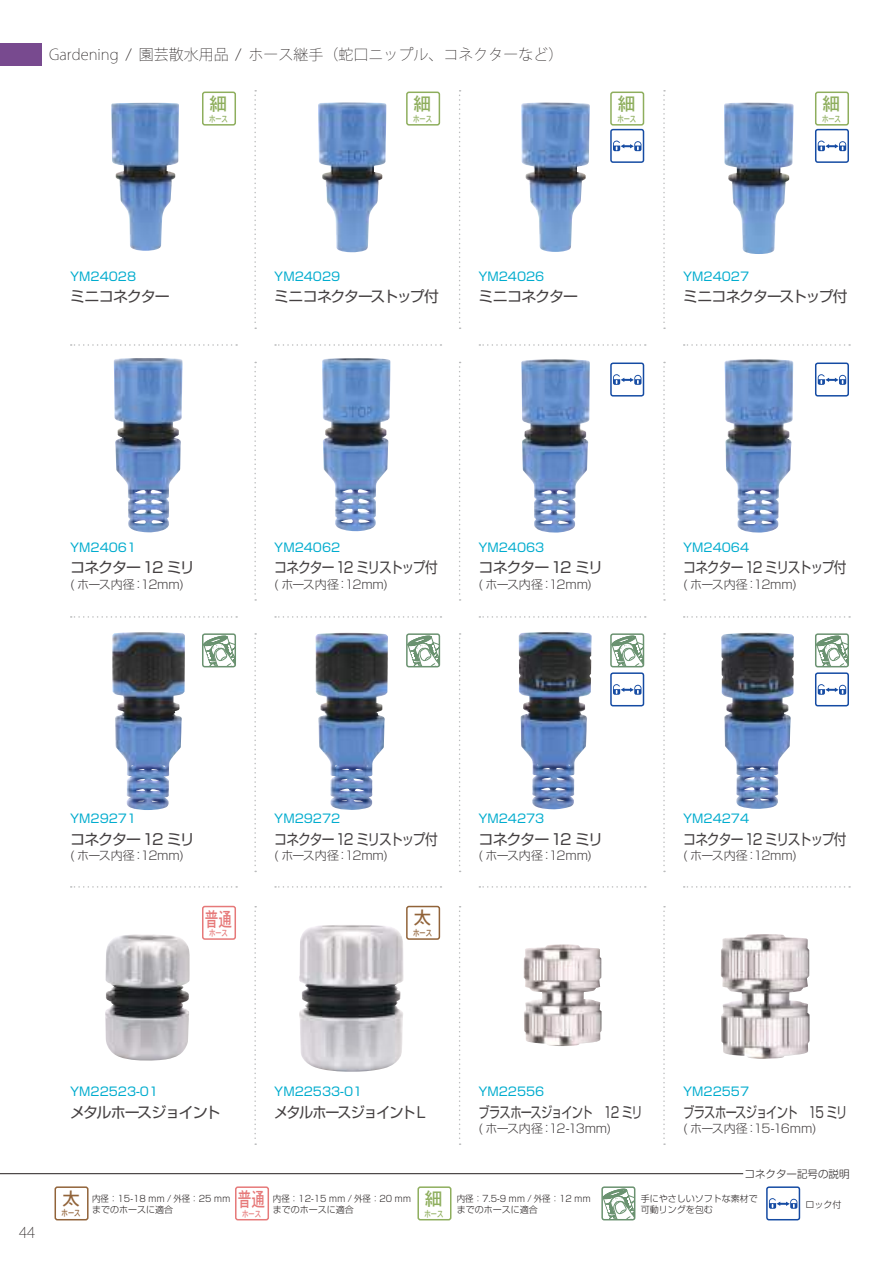
<style>
.page{position:relative;width:893px;height:1263px;background:#fff}
.page>*{position:absolute;margin:0;border:0;box-sizing:border-box;transform-origin:0 0}
.t1{font:19.5px "Osaka Mono";color:#e67979;scale:.7 1}
.t2{font:18px "Osaka Mono";color:#8eae5d}
.t3{font:18px "Osaka Mono";color:#916339}
.t4{font:15px "Shin Go Pr 5";letter-spacing:-.09em;color:#444041}
.t5{font:15px "Shin Go Pr 5";letter-spacing:-.09em;color:#444041;scale:.85 1}
.t6{font:200 15px "Koz Go Pr 6 N";color:#241f1f}
.t7{font:15px "Shin Go Pr 5";letter-spacing:-.09em;color:#444041;scale:.75 1}
.t8{font:15px "Shin Go Pr 5";letter-spacing:-.055em;color:#444041}
.t9{font:15px "Shin Go Pr 5";letter-spacing:-.09em;color:#444041;scale:.94 1}
.t10{font:12px "Shin Go Pr 5";color:#00acce}
.t11{font:300 12px "Shin Go Pr 5";letter-spacing:-.015em;color:#444041}
.t12{font:300 12px "Shin Go Pr 5";letter-spacing:-.035em;color:#444041}
.t13{font:300 10.5px "Shin Go Pr 5";color:#241f1f}
.t14{font:300 9px/10.8px "Shin Go Pr 5";color:#241f1f;scale:.94 1}
.t15{font:300 9px/10.8px "Shin Go Pr 5";color:#241f1f}
.t16{font:9px "Osaka";color:#8eae5d;scale:.74 1}
.t17{font:9px "Osaka";color:#916339;scale:.74 1}
.t18{font:9px "Osaka";color:#e67979;scale:.74 1}
</style>
<div class="page">
<div style="left:0;top:43px;width:42px;height:23px;background:#784a8f"></div>
<svg style="left:254px;top:90px;width:2px;height:239px"></svg>
<svg style="left:71px;top:344px;width:166px;height:2px"></svg>
<svg style="left:71px;top:616px;width:166px;height:2px"></svg>
<svg style="left:71px;top:886px;width:166px;height:2px"></svg>
<svg style="left:275px;top:344px;width:166px;height:2px"></svg>
<svg style="left:275px;top:616px;width:166px;height:2px"></svg>
<svg style="left:275px;top:886px;width:166px;height:2px"></svg>
<svg style="left:479px;top:344px;width:167px;height:2px"></svg>
<svg style="left:479px;top:616px;width:167px;height:2px"></svg>
<svg style="left:479px;top:886px;width:167px;height:2px"></svg>
<svg style="left:684px;top:344px;width:166px;height:2px"></svg>
<svg style="left:684px;top:616px;width:166px;height:2px"></svg>
<svg style="left:684px;top:886px;width:166px;height:2px"></svg>
<svg style="left:254px;top:362px;width:2px;height:239px"></svg>
<svg style="left:254px;top:633px;width:2px;height:239px"></svg>
<svg style="left:254px;top:906px;width:2px;height:239px"></svg>
<svg style="left:459px;top:90px;width:2px;height:239px"></svg>
<svg style="left:459px;top:362px;width:2px;height:239px"></svg>
<svg style="left:459px;top:633px;width:2px;height:239px"></svg>
<svg style="left:459px;top:906px;width:2px;height:239px"></svg>
<svg style="left:663px;top:90px;width:2px;height:239px"></svg>
<svg style="left:663px;top:362px;width:2px;height:239px"></svg>
<svg style="left:663px;top:633px;width:2px;height:239px"></svg>
<svg style="left:663px;top:906px;width:2px;height:239px"></svg>
<div style="left:406px;top:906px;width:34px;height:34px;border:2px solid #916339;border-radius:2px"></div>
<div style="left:202px;top:906px;width:34px;height:34px;border:2px solid #e67979;border-radius:2px"></div>
<svg style="left:409px;top:636px;width:28px;height:28px"></svg>
<div style="left:406px;top:633px;width:34px;height:34px;border:2px solid #6a9270;border-radius:2px"></div>
<svg style="left:205px;top:636px;width:28px;height:28px"></svg>
<div style="left:202px;top:633px;width:34px;height:34px;border:2px solid #6a9270;border-radius:2px"></div>
<svg style="left:613px;top:636px;width:28px;height:28px"></svg>
<div style="left:610px;top:633px;width:34px;height:34px;border:2px solid #6a9270;border-radius:2px"></div>
<svg style="left:818px;top:636px;width:28px;height:28px"></svg>
<div style="left:815px;top:633px;width:34px;height:34px;border:2px solid #6a9270;border-radius:2px"></div>
<div style="left:202px;top:92px;width:34px;height:34px;border:2px solid #8eae5d;border-radius:2px"></div>
<div style="left:406px;top:92px;width:34px;height:34px;border:2px solid #8eae5d;border-radius:2px"></div>
<div style="left:610px;top:92px;width:34px;height:34px;border:2px solid #8eae5d;border-radius:2px"></div>
<div style="left:815px;top:92px;width:34px;height:34px;border:2px solid #8eae5d;border-radius:2px"></div>
<svg style="left:613px;top:684px;width:28px;height:11px"></svg>
<div style="left:610px;top:672px;width:34px;height:34px;border:2px solid #154ba3;border-radius:2px"></div>
<svg style="left:613px;top:374px;width:28px;height:11px"></svg>
<div style="left:610px;top:362px;width:34px;height:35px;border:2px solid #154ba3;border-radius:2px"></div>
<svg style="left:613px;top:141px;width:28px;height:10px"></svg>
<div style="left:610px;top:129px;width:34px;height:34px;border:2px solid #154ba3;border-radius:2px"></div>
<svg style="left:818px;top:684px;width:28px;height:11px"></svg>
<div style="left:815px;top:672px;width:34px;height:34px;border:2px solid #154ba3;border-radius:2px"></div>
<svg style="left:818px;top:374px;width:28px;height:11px"></svg>
<div style="left:815px;top:362px;width:34px;height:35px;border:2px solid #154ba3;border-radius:2px"></div>
<svg style="left:818px;top:141px;width:28px;height:10px"></svg>
<div style="left:815px;top:129px;width:34px;height:34px;border:2px solid #154ba3;border-radius:2px"></div>
<img style="left:105px;top:934px;width:85px;height:127px">
<img style="left:299px;top:925px;width:105px;height:147px">
<img style="left:524px;top:944px;width:78px;height:102px">
<img style="left:721px;top:934px;width:88px;height:125px">
<img style="left:521px;top:103px;width:69px;height:149px">
<img style="left:724px;top:103px;width:70px;height:151px">
<img style="left:111px;top:103px;width:68px;height:148px">
<img style="left:318px;top:103px;width:69px;height:149px">
<img style="left:114px;top:358px;width:69px;height:175px">
<img style="left:322px;top:358px;width:68px;height:173px">
<img style="left:521px;top:359px;width:69px;height:174px">
<img style="left:724px;top:359px;width:69px;height:174px">
<img style="left:112px;top:632px;width:73px;height:178px">
<img style="left:315px;top:633px;width:73px;height:177px">
<img style="left:519px;top:632px;width:73px;height:177px">
<img style="left:721px;top:633px;width:73px;height:176px">
<div style="left:55px;top:1186px;width:34px;height:34px;border:2px solid #916339;border-radius:2px"></div>
<div style="left:417px;top:1186px;width:34px;height:34px;border:2px solid #8eae5d;border-radius:2px"></div>
<div style="left:235px;top:1186px;width:34px;height:34px;border:2px solid #e67979;border-radius:2px"></div>
<svg style="left:604px;top:1189px;width:31px;height:31px"></svg>
<div style="left:601px;top:1186px;width:34px;height:34px;border:2px solid #6a9270;border-radius:2px"></div>
<svg style="left:769px;top:1198px;width:28px;height:11px"></svg>
<div style="left:766px;top:1186px;width:34px;height:34px;border:2px solid #154ba3;border-radius:2px"></div>
<hr style="left:0;top:1173px;width:743px;height:1px;background:#241f1f">
<p class="t6" style="left:49px;top:46px;width:516px">Gardening / 園芸散水用品 / ホース継手（蛇口ニップル、コネクターなど）</p>
<h2 class="t2" style="left:209px;top:95px;width:19px">細</h2>
<p class="t16" style="left:209px;top:113px;width:27px">ホース</p>
<h2 class="t2" style="left:414px;top:95px;width:19px">細</h2>
<p class="t16" style="left:413px;top:113px;width:27px">ホース</p>
<h2 class="t2" style="left:618px;top:95px;width:19px">細</h2>
<p class="t16" style="left:617px;top:113px;width:27px">ホース</p>
<h2 class="t2" style="left:822px;top:95px;width:19px">細</h2>
<p class="t16" style="left:822px;top:113px;width:27px">ホース</p>
<p class="t10" style="left:70px;top:266px;width:67px">YM24028</p>
<p class="t8" style="left:70px;top:284px;width:101px">ミニコネクター</p>
<p class="t10" style="left:274px;top:266px;width:67px">YM24029</p>
<p class="t4" style="left:274px;top:284px;width:166px">ミニコネクターストップ付</p>
<p class="t10" style="left:478px;top:266px;width:67px">YM24026</p>
<p class="t8" style="left:478px;top:284px;width:101px">ミニコネクター</p>
<p class="t10" style="left:683px;top:266px;width:67px">YM24027</p>
<p class="t4" style="left:683px;top:284px;width:166px">ミニコネクターストップ付</p>
<p class="t10" style="left:70px;top:537px;width:67px">YM24061</p>
<p class="t4" style="left:70px;top:555px;width:126px">コネクター 12 ミリ</p>
<p class="t11" style="left:70px;top:574px;width:115px">( ホース内径：12mm)</p>
<p class="t10" style="left:274px;top:537px;width:67px">YM24062</p>
<p class="t5" style="left:274px;top:555px;width:194px">コネクター 12 ミリストップ付</p>
<p class="t11" style="left:274px;top:574px;width:115px">( ホース内径：12mm)</p>
<p class="t10" style="left:478px;top:537px;width:67px">YM24063</p>
<p class="t4" style="left:478px;top:555px;width:126px">コネクター 12 ミリ</p>
<p class="t11" style="left:478px;top:574px;width:115px">( ホース内径：12mm)</p>
<p class="t10" style="left:683px;top:537px;width:67px">YM24064</p>
<p class="t5" style="left:683px;top:555px;width:194px">コネクター 12 ミリストップ付</p>
<p class="t11" style="left:683px;top:574px;width:115px">( ホース内径：12mm)</p>
<p class="t10" style="left:70px;top:809px;width:67px">YM29271</p>
<p class="t4" style="left:70px;top:827px;width:126px">コネクター 12 ミリ</p>
<p class="t11" style="left:70px;top:846px;width:115px">( ホース内径：12mm)</p>
<h1 class="t1" style="left:205px;top:909px;width:40px">普通</h1>
<p class="t18" style="left:209px;top:927px;width:27px">ホース</p>
<p class="t10" style="left:274px;top:809px;width:67px">YM29272</p>
<p class="t5" style="left:274px;top:827px;width:194px">コネクター 12 ミリストップ付</p>
<p class="t11" style="left:274px;top:846px;width:115px">( ホース内径：12mm)</p>
<h2 class="t3" style="left:414px;top:908px;width:19px">太</h2>
<p class="t17" style="left:413px;top:927px;width:27px">ホース</p>
<p class="t10" style="left:478px;top:809px;width:67px">YM24273</p>
<p class="t4" style="left:478px;top:827px;width:126px">コネクター 12 ミリ</p>
<p class="t11" style="left:478px;top:846px;width:115px">( ホース内径：12mm)</p>
<p class="t10" style="left:683px;top:809px;width:67px">YM24274</p>
<p class="t5" style="left:683px;top:827px;width:194px">コネクター 12 ミリストップ付</p>
<p class="t11" style="left:683px;top:846px;width:115px">( ホース内径：12mm)</p>
<p class="t6" style="left:19px;top:1224px;width:18px">44</p>
<p class="t10" style="left:70px;top:1081px;width:89px">YM22523-01</p>
<p class="t4" style="left:70px;top:1099px;width:152px">メタルホースジョイント</p>
<p class="t10" style="left:274px;top:1081px;width:89px">YM22533-01</p>
<p class="t9" style="left:274px;top:1099px;width:165px">メタルホースジョイントＬ</p>
<p class="t10" style="left:478px;top:1081px;width:67px">YM22556</p>
<p class="t7" style="left:478px;top:1099px;width:221px">ブラスホースジョイント　12 ミリ</p>
<p class="t12" style="left:478px;top:1118px;width:134px">( ホース内径：12-13mm)</p>
<p class="t10" style="left:683px;top:1081px;width:67px">YM22557</p>
<p class="t7" style="left:683px;top:1099px;width:221px">ブラスホースジョイント　15 ミリ</p>
<p class="t12" style="left:683px;top:1118px;width:135px">( ホース内径：15-16mm)</p>
<p class="t13" style="left:745px;top:1165px;width:106px">コネクター記号の説明</p>
<h2 class="t3" style="left:62px;top:1189px;width:19px">太</h2>
<p class="t17" style="left:62px;top:1207px;width:27px">ホース</p>
<h1 class="t1" style="left:238px;top:1189px;width:40px">普通</h1>
<p class="t18" style="left:242px;top:1208px;width:27px">ホース</p>
<h2 class="t2" style="left:425px;top:1189px;width:19px">細</h2>
<p class="t16" style="left:425px;top:1208px;width:27px">ホース</p>
<p class="t14" style="left:92px;top:1192px;width:149px">内径：15-18 ｍｍ / 外径：25 ｍｍまでのホースに適合</p>
<p class="t14" style="left:273px;top:1192px;width:149px">内径：12-15 ｍｍ / 外径：20 ｍｍまでのホースに適合</p>
<p class="t14" style="left:457px;top:1192px;width:144px">内径：7.5-9 ｍｍ / 外径：12 ｍｍまでのホースに適合</p>
<p class="t15" style="left:641px;top:1192px;width:118px">手にやさしいソフトな素材で可動リングを包む</p>
<p class="t15" style="left:805px;top:1198px;width:37px">ロック付</p>
</div>
